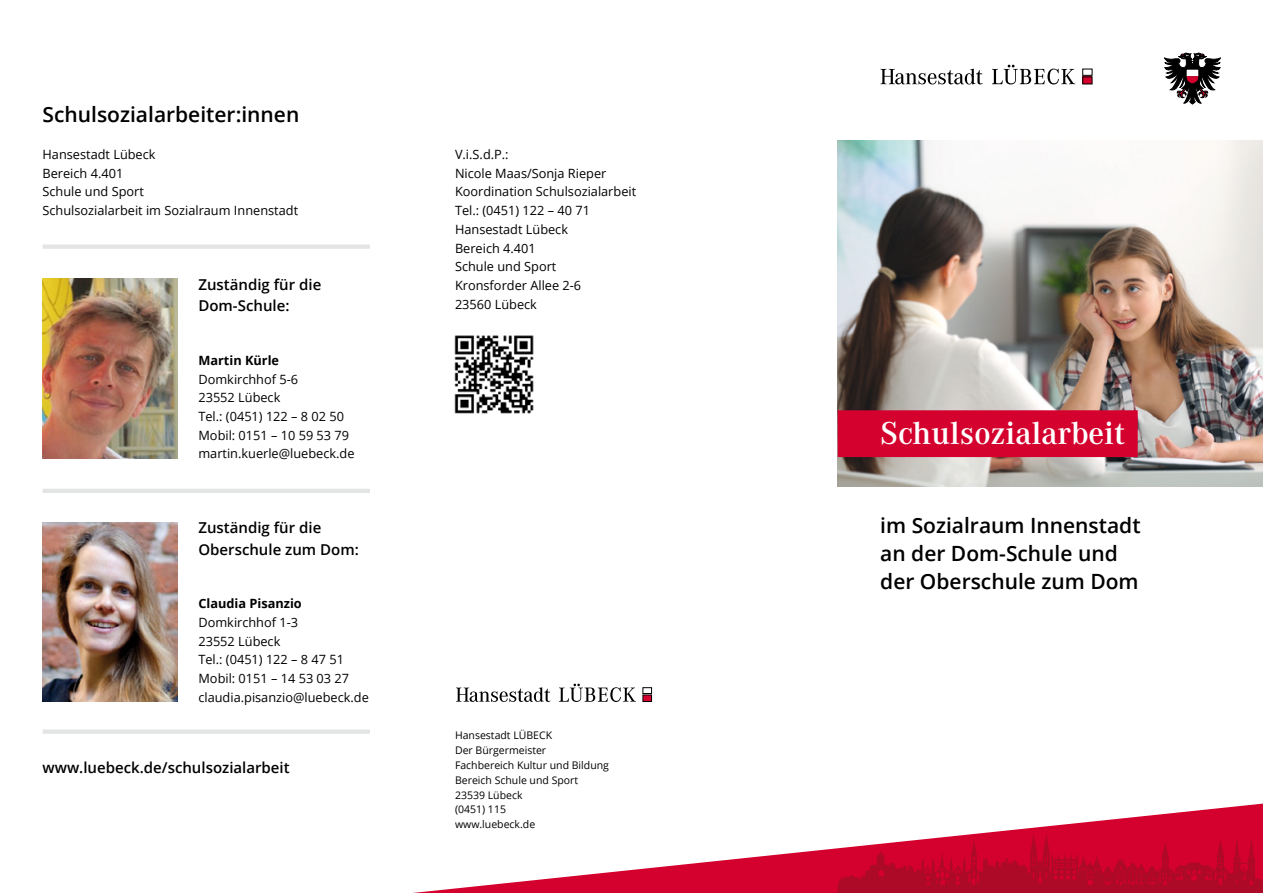
<style>
.page{position:relative;width:1263px;height:893px;background:#fff}
.page>*{position:absolute;margin:0;border:0;box-sizing:border-box;transform-origin:0 0}
.t1{font:600 33px "Corporate A";color:#fff}
.HL_Headline_3_-_14_6{font:600 21px/28px "Open Sans";color:#000}
.HL_Headline_4_-_10_5{font:600 15px/21.3px "Open Sans";color:#000}
.HL_Fließtext_8_5_4_4{font:12.75px/18.8px "Open Sans";color:#000}
.HL_Fließtext_8_5_4_4-2{font:700 12.75px "Open Sans";color:#000}
.HL_Bildunterschrift{font:10.5px/14.9px "Open Sans";color:#000}
</style>
<div class="page">
<img style="left:838px;top:140px;width:425px;height:347px">
<svg style="left:992px;top:65px;width:83px;height:19px"></svg>
<svg style="left:880px;top:69px;width:102px;height:16px"></svg>
<div style="left:1083px;top:77px;width:9px;height:7px;background:#d4002d"></div>
<div style="left:1082px;top:77px;width:10px;height:7px;border:1px solid #000"></div>
<svg style="left:1164px;top:53px;width:56px;height:51px"></svg>
<div style="left:838px;top:410px;width:300px;height:47px;background:#d4002d"></div>
<svg style="left:559px;top:684px;width:77px;height:18px"></svg>
<svg style="left:456px;top:687px;width:94px;height:15px"></svg>
<div style="left:643px;top:687px;width:9px;height:7px;border:1px solid #000"></div>
<div style="left:643px;top:695px;width:8px;height:6px;background:#d4002d"></div>
<div style="left:643px;top:695px;width:9px;height:7px;border:1px solid #000"></div>
<img style="left:43px;top:279px;width:134px;height:179px">
<img style="left:43px;top:522px;width:134px;height:180px">
<hr style="left:43px;top:489px;width:327px;height:4px;background:#e3e4e4">
<div style="left:43px;top:244px;width:327px;height:5px;background:#e3e4e4"></div>
<div style="left:43px;top:729px;width:327px;height:5px;background:#e3e4e4"></div>
<svg style="left:413px;top:804px;width:850px;height:89px"></svg>
<svg style="left:838px;top:834px;width:425px;height:59px;background:#c40e32"></svg>
<img style="left:454px;top:335px;width:80px;height:78px">
<p class="HL_Headline_3_-_14_6" style="left:43px;top:100px;width:258px">Schulsozialarbeiter:innen</p>
<p class="HL_Fließtext_8_5_4_4" style="left:43px;top:145px;width:115px">Hansestadt Lübeck</p>
<p class="HL_Fließtext_8_5_4_4" style="left:43px;top:163px;width:82px">Bereich 4.401</p>
<p class="HL_Fließtext_8_5_4_4" style="left:43px;top:182px;width:103px">Schule und Sport</p>
<p class="HL_Fließtext_8_5_4_4" style="left:43px;top:201px;width:257px">Schulsozialarbeit im Sozialraum Innenstadt</p>
<p class="HL_Headline_4_-_10_5" style="left:198px;top:274px;width:124px">Zuständig für die<br>Dom-Schule:</p>
<p class="HL_Fließtext_8_5_4_4-2" style="left:198px;top:351px;width:82px">Martin Kürle</p>
<p class="HL_Fließtext_8_5_4_4" style="left:198px;top:369px;width:101px">Domkirchhof 5-6</p>
<p class="HL_Fließtext_8_5_4_4" style="left:198px;top:388px;width:83px">23552 Lübeck</p>
<p class="HL_Fließtext_8_5_4_4" style="left:198px;top:407px;width:147px">Tel.: (0451) 122 – 8 02 50</p>
<p class="HL_Fließtext_8_5_4_4" style="left:198px;top:425px;width:152px">Mobil: 0151 – 10 59 53 79</p>
<p class="HL_Fließtext_8_5_4_4" style="left:198px;top:444px;width:158px">martin.kuerle@luebeck.de</p>
<p class="HL_Headline_4_-_10_5" style="left:198px;top:517px;width:162px">Zuständig für die<br>Oberschule zum Dom:</p>
<p class="HL_Fließtext_8_5_4_4-2" style="left:198px;top:594px;width:105px">Claudia Pisanzio</p>
<p class="HL_Fließtext_8_5_4_4" style="left:198px;top:612px;width:101px">Domkirchhof 1-3</p>
<p class="HL_Fließtext_8_5_4_4" style="left:198px;top:631px;width:83px">23552 Lübeck</p>
<p class="HL_Fließtext_8_5_4_4" style="left:198px;top:650px;width:147px">Tel.: (0451) 122 – 8 47 51</p>
<p class="HL_Fließtext_8_5_4_4" style="left:198px;top:669px;width:152px">Mobil: 0151 – 14 53 03 27</p>
<p class="HL_Fließtext_8_5_4_4" style="left:198px;top:687px;width:172px">claudia.pisanzio@luebeck.de</p>
<p class="HL_Headline_4_-_10_5" style="left:43px;top:757px;width:249px">www.luebeck.de/schulsozialarbeit</p>
<p class="HL_Fließtext_8_5_4_4" style="left:455px;top:145px;width:55px">V.i.S.d.P.:</p>
<p class="HL_Fließtext_8_5_4_4" style="left:455px;top:163px;width:153px">Nicole Maas/Sonja Rieper</p>
<p class="HL_Fließtext_8_5_4_4" style="left:455px;top:182px;width:183px">Koordination Schulsozialarbeit</p>
<p class="HL_Fließtext_8_5_4_4" style="left:455px;top:201px;width:136px">Tel.: (0451) 122 – 40 71</p>
<p class="HL_Fließtext_8_5_4_4" style="left:455px;top:220px;width:115px">Hansestadt Lübeck</p>
<p class="HL_Fließtext_8_5_4_4" style="left:455px;top:238px;width:82px">Bereich 4.401</p>
<p class="HL_Fließtext_8_5_4_4" style="left:455px;top:257px;width:103px">Schule und Sport</p>
<p class="HL_Fließtext_8_5_4_4" style="left:455px;top:276px;width:128px">Kronsforder Allee 2-6<br>23560 Lübeck</p>
<p class="HL_Bildunterschrift" style="left:455px;top:727px;width:156px">Hansestadt LÜBECK<br>Der Bürgermeister<br>Fachbereich Kultur und Bildung<br>Bereich Schule und Sport<br>23539 Lübeck<br>(0451) 115<br>www.luebeck.de</p>
<p class="t1" style="left:880px;top:415px;width:246px">Schulsozialarbeit</p>
<p class="HL_Headline_3_-_14_6" style="left:880px;top:511px;width:262px">im Sozialraum Innenstadt an der Dom-Schule und der Oberschule zum Dom</p>
</div>
